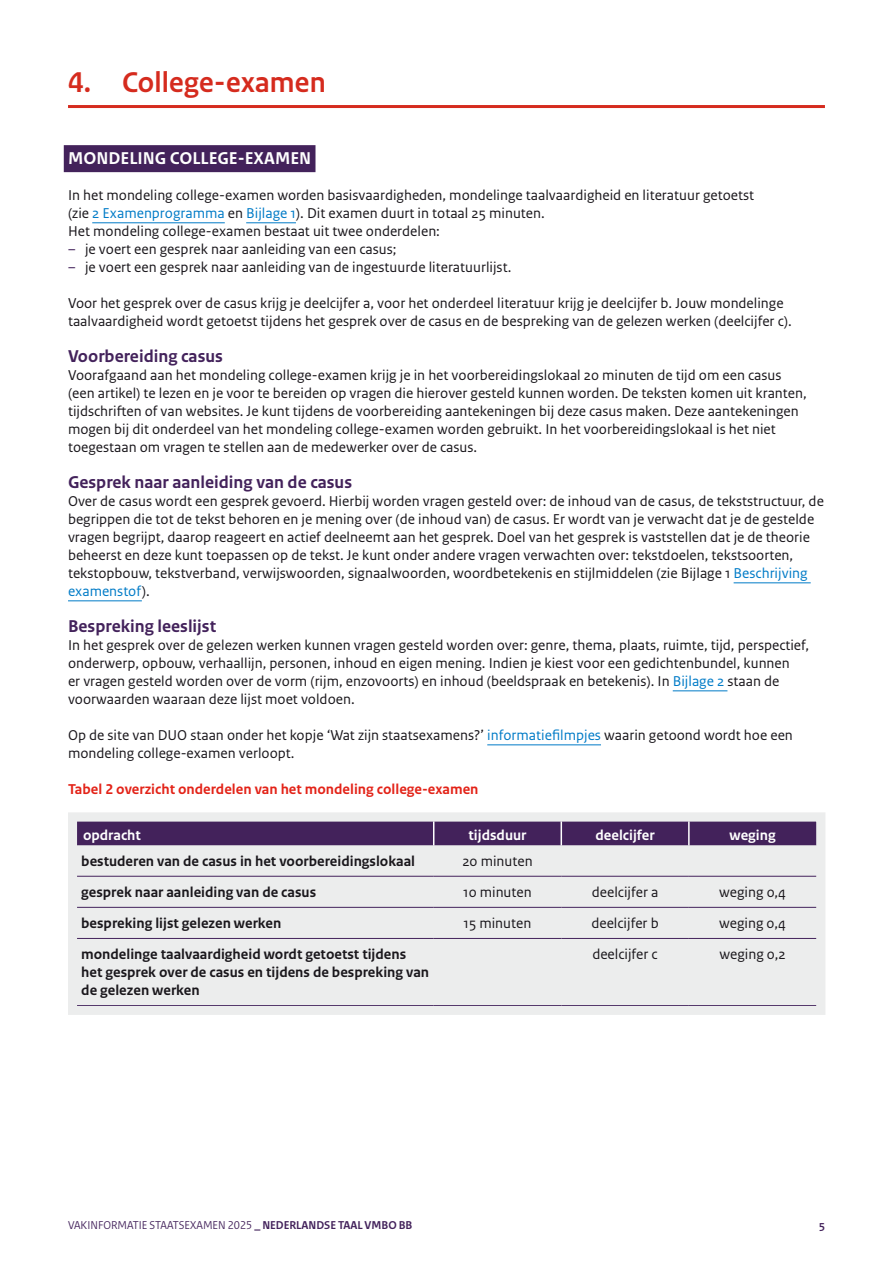
<style>
.page{position:relative;width:893px;height:1263px;background:#fff}
.page>*{position:absolute;margin:0;border:0;box-sizing:border-box;transform-origin:0 0}
.H2_kop_1_Paars{font:700 30px "Rijksoverheid Sans Heading";letter-spacing:.005em;color:#d52b1e}
.H4_subkop{font:700 18px "Rijksoverheid Sans Text";color:#43225b}
.H3_Kop_niet_TOC{font:700 18px "Rijksoverheid Sans Text";color:#fff}
.P_plat{font:15px/18px "Rijksoverheid Sans Text";color:#1a171c}
.Tabel_bodytekst{font:700 15px/18px "Rijksoverheid Sans Text";color:#1a171c}
.Tabel_bodytekst-2{font:15px "Rijksoverheid Sans Text";color:#1a171c}
.P_Tabelverwijzing{font:700 15px "Rijksoverheid Sans Text";color:#e32318}
.P_bodytekst{font:700 15px "Rijksoverheid Sans Text";color:#fff}
.t1{font:12px "Rijksoverheid Sans Heading";color:#43225b}
.t2{font:700 12px "Rijksoverheid Sans Heading";color:#43225b}
.s1{color:#007bc7}
.s2{color:#43225b}
.s3{font-weight:700}
</style>
<div class="page">
<hr style="left:68px;top:105px;width:757px;height:3px;background:#d52b1e">
<div style="left:64px;top:145px;width:251px;height:27px;background:#43225b"></div>
<hr style="left:92px;top:222px;width:133px;height:1px;background:#007bc7">
<hr style="left:246px;top:222px;width:50px;height:1px;background:#007bc7">
<hr style="left:734px;top:582px;width:77px;height:1px;background:#007bc7">
<hr style="left:68px;top:600px;width:74px;height:1px;background:#007bc7">
<hr style="left:673px;top:690px;width:54px;height:1px;background:#007bc7">
<hr style="left:487px;top:744px;width:114px;height:1px;background:#007bc7">
<svg style="left:68px;top:812px;width:757px;height:203px;background:#d5d2d9"></svg>
<h2 class="H2_kop_1_Paars" style="left:68px;top:66px;width:259px">4. College-examen</h2>
<h3 class="H3_Kop_niet_TOC" style="left:68px;top:148px;width:245px">MONDELING COLLEGE-EXAMEN</h3>
<p class="P_plat" style="left:68px;top:187px;width:688px">In het mondeling college-examen worden basisvaardigheden, mondelinge taalvaardigheid en literatuur getoetst (zie <span class="s1">2 Examenprogramma</span> en <span class="s1">Bijlage 1</span>). Dit examen duurt in totaal 25 minuten.</p>
<p class="P_plat" style="left:68px;top:223px;width:373px">Het mondeling college-examen bestaat uit twee onderdelen:</p>
<p class="P_plat" style="left:68px;top:241px;width:330px"><span class="s2">–</span> je voert een gesprek naar aanleiding van een casus;</p>
<p class="P_plat" style="left:68px;top:259px;width:445px"><span class="s2">–</span> je voert een gesprek naar aanleiding van de ingestuurde literatuurlijst.</p>
<p class="P_plat" style="left:68px;top:295px;width:725px">Voor het gesprek over de casus krijg je deelcijfer a, voor het onderdeel literatuur krijg je deelcijfer b. Jouw mondelinge taalvaardigheid wordt getoetst tijdens het gesprek over de casus en de bespreking van de gelezen werken (deelcijfer c).</p>
<h4 class="H4_subkop" style="left:68px;top:346px;width:156px">Voorbereiding casus</h4>
<p class="P_plat" style="left:68px;top:367px;width:740px">Voorafgaand aan het mondeling college-examen krijg je in het voorbereidingslokaal 20 minuten de tijd om een casus (een artikel) te lezen en je voor te bereiden op vragen die hierover gesteld kunnen worden. De teksten komen uit kranten, tijdschriften of van websites. Je kunt tijdens de voorbereiding aantekeningen bij deze casus maken. Deze aantekeningen mogen bij dit onderdeel van het mondeling college-examen worden gebruikt. In het voorbereidingslokaal is het niet toegestaan om vragen te stellen aan de medewerker over de casus.</p>
<h4 class="H4_subkop" style="left:68px;top:472px;width:286px">Gesprek naar aanleiding van de casus</h4>
<p class="P_plat" style="left:68px;top:493px;width:757px">Over de casus wordt een gesprek gevoerd. Hierbij worden vragen gesteld over: de inhoud van de casus, de tekststructuur, de begrippen die tot de tekst behoren en je mening over (de inhoud van) de casus. Er wordt van je verwacht dat je de gestelde vragen begrijpt, daarop reageert en actief deelneemt aan het gesprek. Doel van het gesprek is vaststellen dat je de theorie beheerst en deze kunt toepassen op de tekst. Je kunt onder andere vragen verwachten over: tekstdoelen, tekstsoorten, tekstopbouw, tekstverband, verwijswoorden, signaalwoorden, woordbetekenis en stijlmiddelen (zie Bijlage 1 <span class="s1">Beschrijving examenstof</span>).</p>
<h4 class="H4_subkop" style="left:68px;top:616px;width:150px">Bespreking leeslijst</h4>
<p class="P_plat" style="left:68px;top:637px;width:743px">In het gesprek over de gelezen werken kunnen vragen gesteld worden over: genre, thema, plaats, ruimte, tijd, perspectief, onderwerp, opbouw, verhaallijn, personen, inhoud en eigen mening. Indien je kiest voor een gedichtenbundel, kunnen<br>er vragen gesteld worden over de vorm (rijm, enzovoorts) en inhoud (beeldspraak en betekenis). In <span class="s1">Bijlage 2</span> staan de voorwaarden waaraan deze lijst moet voldoen.</p>
<p class="P_plat" style="left:68px;top:727px;width:726px">Op de site van DUO staan onder het kopje ‘Wat zijn staatsexamens?’ <span class="s1">informatiefilmpjes</span> waarin getoond wordt hoe een mondeling college-examen verloopt.</p>
<p class="P_Tabelverwijzing" style="left:68px;top:781px;width:412px">Tabel 2 overzicht onderdelen van het mondeling college-examen</p>
<p class="P_bodytekst" style="left:83px;top:826px;width:59px">opdracht</p>
<p class="P_bodytekst" style="left:469px;top:826px;width:59px">tijdsduur</p>
<p class="P_bodytekst" style="left:595px;top:826px;width:61px">deelcijfer</p>
<p class="P_bodytekst" style="left:730px;top:826px;width:48px">weging</p>
<p class="Tabel_bodytekst" style="left:81px;top:852px;width:335px">bestuderen van de casus in het voorbereidingslokaal</p>
<p class="Tabel_bodytekst-2" style="left:462px;top:852px;width:72px">20 minuten</p>
<p class="Tabel_bodytekst" style="left:81px;top:883px;width:236px">gesprek naar aanleiding van de casus</p>
<p class="Tabel_bodytekst-2" style="left:463px;top:883px;width:70px">10 minuten</p>
<p class="Tabel_bodytekst-2" style="left:592px;top:883px;width:68px">deelcijfer a</p>
<p class="Tabel_bodytekst-2" style="left:719px;top:883px;width:68px">weging 0,4</p>
<p class="Tabel_bodytekst" style="left:81px;top:914px;width:202px">bespreking lijst gelezen werken</p>
<p class="Tabel_bodytekst-2" style="left:464px;top:914px;width:69px">15 minuten</p>
<p class="Tabel_bodytekst-2" style="left:591px;top:914px;width:69px">deelcijfer b</p>
<p class="Tabel_bodytekst-2" style="left:719px;top:914px;width:68px">weging 0,4</p>
<p class="Tabel_bodytekst" style="left:81px;top:945px;width:349px">mondelinge taalvaardigheid wordt getoetst tijdens het gesprek over de casus en tijdens de bespreking van de gelezen werken</p>
<p class="Tabel_bodytekst-2" style="left:592px;top:945px;width:67px">deelcijfer c</p>
<p class="Tabel_bodytekst-2" style="left:719px;top:945px;width:68px">weging 0,2</p>
<p class="t1" style="left:68px;top:1218px;width:346px">VAKINFORMATIE STAATSEXAMEN 2025 <span class="s3">_ NEDERLANDSE TAAL VMBO BB</span></p>
<p class="t2" style="left:819px;top:1219px;width:7px">5</p>
</div>
